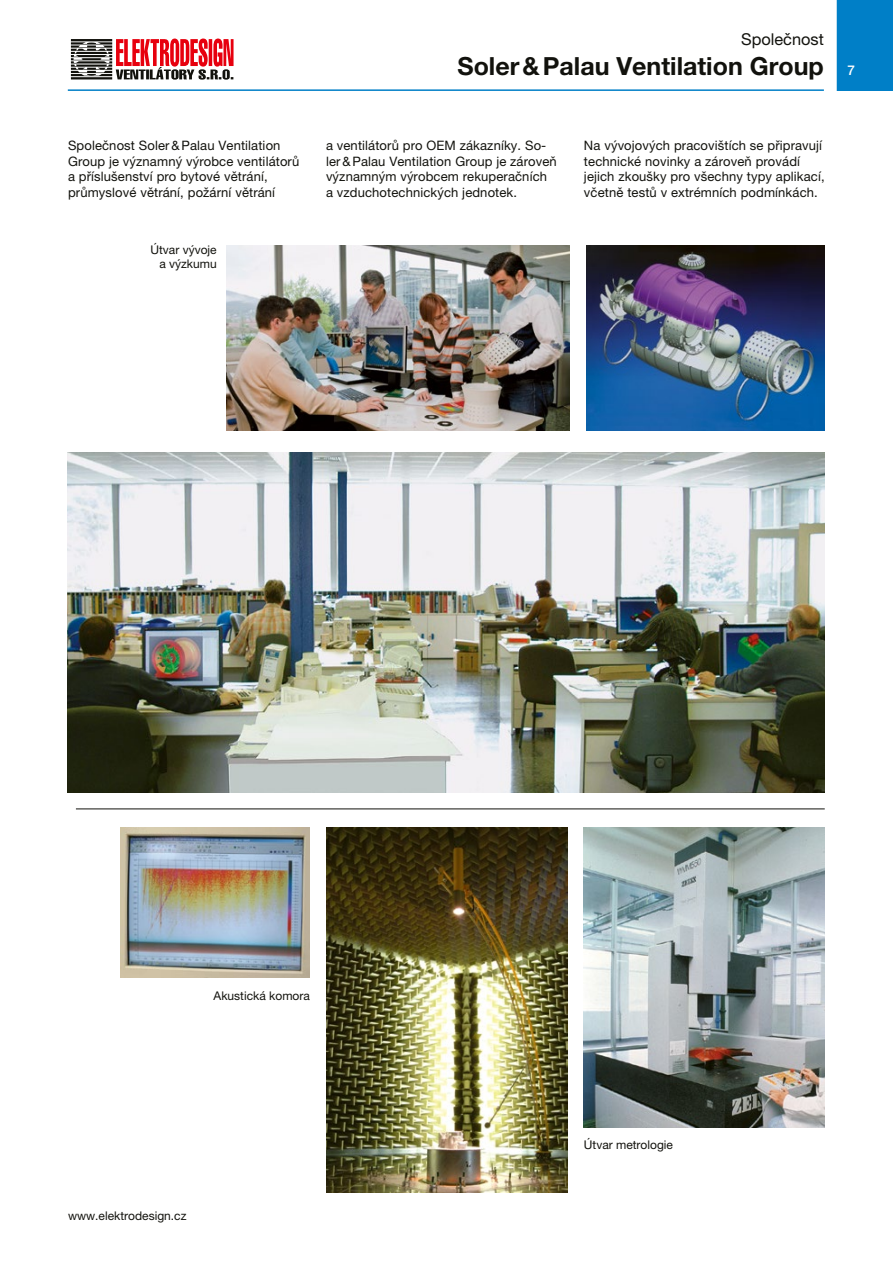
<style>
.page{position:relative;width:893px;height:1263px;background:#fff}
.page>*{position:absolute;margin:0;border:0;box-sizing:border-box;transform-origin:0 0}
.t1{font:700 25.05px "Helvetica Neue LT Pro";color:#12120d}
.t2{font:16.35px "Helvetica Neue LT Pro";color:#12120d}
.t3{font:500 13.5px "Helvetica Neue LT Pro";color:#fff}
.t4{font:13.05px/15.6px "Helvetica Neue LT Pro";letter-spacing:.01em;color:#12120d}
.t5{font:12px/14.4px "Helvetica Neue LT Pro";color:#12120d;text-align:right}
</style>
<div class="page">
<hr style="left:68px;top:89px;width:756px;height:2px;background:#007fc7">
<div style="left:836px;top:0;width:57px;height:91px;background:#007fc7"></div>
<hr style="left:835px;top:0;width:2px;height:94px;background:#fff">
<svg style="left:71px;top:39px;width:163px;height:41px"></svg>
<img style="left:68px;top:453px;width:757px;height:339px">
<img style="left:226px;top:245px;width:343px;height:186px">
<img style="left:587px;top:245px;width:238px;height:186px">
<img style="left:326px;top:827px;width:241px;height:366px">
<img style="left:120px;top:827px;width:190px;height:150px">
<img style="left:584px;top:827px;width:241px;height:300px">
<hr style="left:76px;top:809px;width:749px;height:1px;background:#12120d">
<p class="t2" style="left:741px;top:29px;width:84px">Společnost</p>
<h1 class="t1" style="left:457px;top:51px;width:368px">Soler&amp;Palau Ventilation Group</h1>
<p class="t4" style="left:68px;top:138px;width:233px">Společnost Soler&amp;Palau Ventilation Group je významný výrobce ventilátorů a příslušenství pro bytové větrání, průmyslové větrání, požární větrání</p>
<p class="t4" style="left:326px;top:138px;width:232px">a ventilátorů pro OEM zákazníky. So&shy;ler&amp;Palau Ventilation Group je zároveň významným výrobcem rekuperačních a vzduchotechnických jednotek.</p>
<p class="t4" style="left:584px;top:138px;width:242px">Na vývojových pracovištích se připravují technické novinky a zároveň provádí jejich zkoušky pro všechny typy aplikací, včetně testů v extrémních podmínkách.</p>
<p class="t5" style="left:151px;top:242px;width:68px">Útvar vývoje a výzkumu</p>
<p class="t3" style="left:848px;top:62px;width:9px">7</p>
<p class="t5" style="left:214px;top:988px;width:98px">Akustická komora</p>
<p class="t5" style="left:68px;top:1209px;width:120px">www.elektrodesign.cz</p>
<p class="t5" style="left:584px;top:1137px;width:91px">Útvar metrologie</p>
</div>
